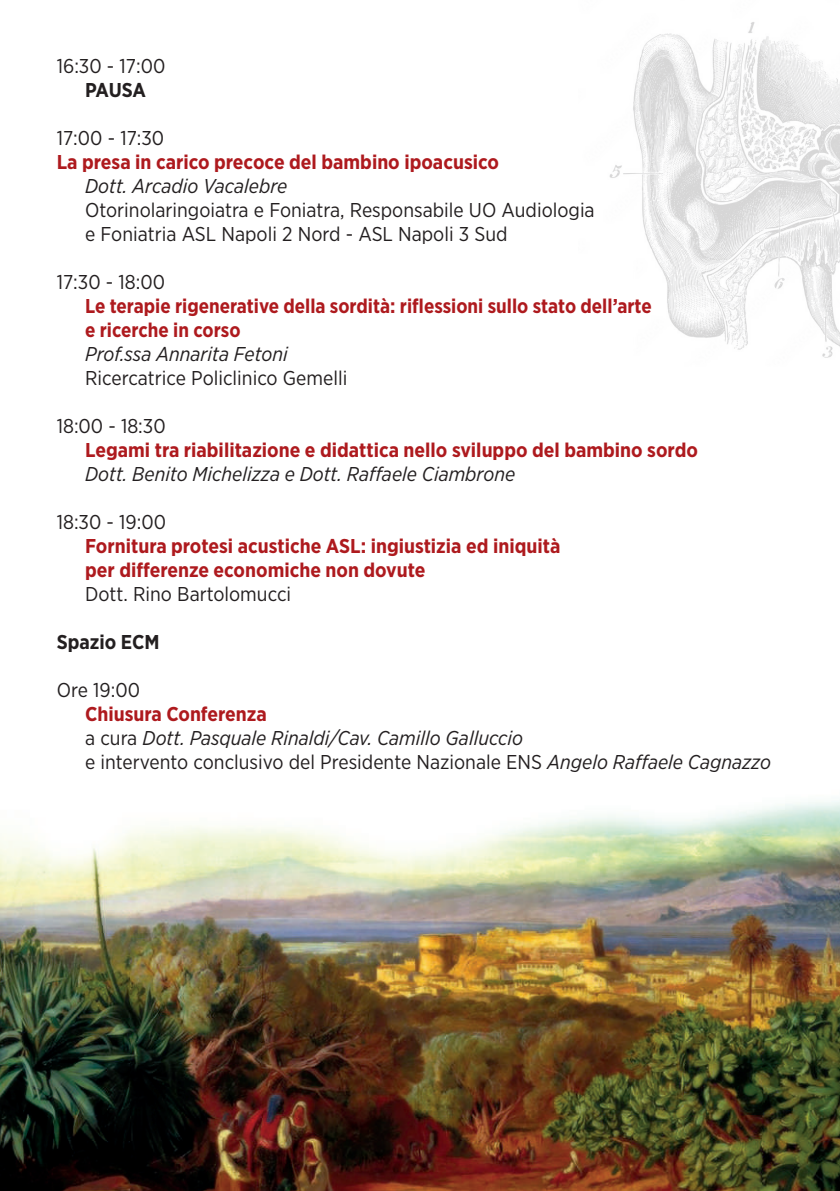
<style>
.page{position:relative;width:840px;height:1191px;background:#fff}
.page>*{position:absolute;margin:0;border:0;box-sizing:border-box;transform-origin:0 0}
.t1{font:700 20px/24px "Gotham Narrow";color:#ae1a1e}
.t2{font:italic 20px/24px "Gotham Narrow";color:#231f20}
.t3{font:20px/24px "Gotham Narrow";color:#231f20}
.t4{font:700 20px "Gotham Narrow";color:#231f20}
.s1{font-weight:700;font-style:normal;color:#ae1a1e}
.s2{font-style:normal}
</style>
<div class="page">
<img style="left:609px;top:22px;width:230px;height:336px">
<img style="left:0;top:801px;width:839px;height:390px">
<p class="t3" style="left:57px;top:53px;width:110px">16:30 - 17:00</p>
<p class="t4" style="left:85px;top:77px;width:62px">PAUSA</p>
<p class="t3" style="left:57px;top:125px;width:109px">17:00 - 17:30</p>
<p class="t1" style="left:57px;top:149px;width:443px">La presa in carico precoce del bambino ipoacusico</p>
<p class="t2" style="left:85px;top:173px;width:204px">Dott. Arcadio Vacalebre</p>
<p class="t3" style="left:85px;top:197px;width:511px">Otorinolaringoiatra e Foniatra, Responsabile UO Audiologia e Foniatria ASL Napoli 2 Nord - ASL Napoli 3 Sud</p>
<p class="t3" style="left:57px;top:269px;width:110px">17:30 - 18:00</p>
<p class="t1" style="left:85px;top:293px;width:567px">Le terapie rigenerative della sordità: riflessioni sullo stato dell’arte e ricerche in corso</p>
<p class="t2" style="left:85px;top:341px;width:204px">Prof.ssa Annarita Fetoni</p>
<p class="t3" style="left:85px;top:365px;width:263px">Ricercatrice Policlinico Gemelli</p>
<p class="t3" style="left:57px;top:413px;width:110px">18:00 - 18:30</p>
<p class="t1" style="left:85px;top:437px;width:614px">Legami tra riabilitazione e didattica nello sviluppo del bambino sordo</p>
<p class="t2" style="left:85px;top:461px;width:431px">Dott. Benito Michelizza e Dott. Raffaele Ciambrone</p>
<p class="t3" style="left:57px;top:509px;width:111px">18:30 - 19:00</p>
<p class="t1" style="left:85px;top:533px;width:476px">Fornitura protesi acustiche ASL: ingiustizia ed iniquità per differenze economiche non dovute</p>
<p class="t3" style="left:85px;top:581px;width:207px">Dott. Rino Bartolomucci</p>
<p class="t4" style="left:57px;top:629px;width:104px">Spazio ECM</p>
<p class="t3" style="left:57px;top:677px;width:85px">Ore 19:00</p>
<p class="t2" style="left:85px;top:701px;width:687px"><span class="s1">Chiusura Conferenza<br></span><span class="s2">a cura</span> Dott. Pasquale Rinaldi/Cav. Camillo Galluccio<br><span class="s2">e intervento conclusivo del Presidente Nazionale ENS</span> Angelo Raffaele Cagnazzo</p>
</div>
